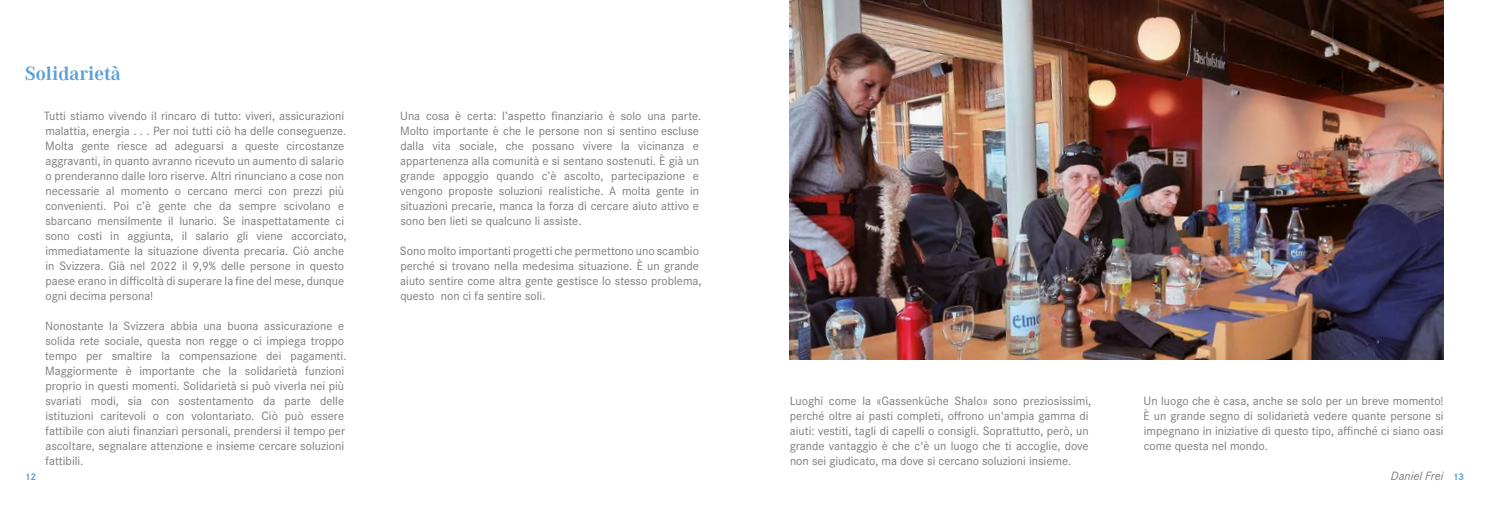
<style>
.page{position:relative;width:1489px;height:525px;background:#fff}
.page>*{position:absolute;margin:0;border:0;box-sizing:border-box;transform-origin:0 0}
.t1{font:700 20px "Corporate A Pro";color:#5b9fd7}
.t2{font:12.5px/15px "Corporate S";color:#7c7b7b}
.t3{font:italic 12.5px "Corporate S";color:#7c7b7b}
.t4{font:700 10px "Corporate S";color:#5b9fd7}
</style>
<div class="page">
<img style="left:789px;top:0;width:654px;height:359px">
<h1 class="t1" style="left:25px;top:60px;width:97px">Solidarietà</h1>
<p class="t2" style="left:44px;top:107px;width:304px">Tutti stiamo vivendo il rincaro di tutto: viveri, assicurazioni malattia, energia . . . Per noi tutti ciò ha delle conseguenze.<br>Molta gente riesce ad adeguarsi a queste circostanze aggravanti, in quanto avranno ricevuto un aumento di salario o prenderanno dalle loro riserve. Altri rinunciano a cose non necessarie al momento o cercano merci con prezzi più convenienti. Poi c’è gente che da sempre scivolano e sbarcano mensilmente il lunario. Se inaspettatamente ci sono costi in aggiunta, il salario gli viene accorciato, immediatamente la situazione diventa precaria. Ciò anche in Svizzera. Già nel 2022 il 9,9% delle persone in questo paese erano in difficoltà di superare la fine del mese, dunque ogni decima persona!</p>
<p class="t2" style="left:45px;top:317px;width:303px">Nonostante la Svizzera abbia una buona assicurazione e solida rete sociale, questa non regge o ci impiega troppo tempo per smaltire la compensazione dei pagamenti.<br>Maggiormente è importante che la solidarietà funzioni proprio in questi momenti. Solidarietà si può viverla nei più svariati modi, sia con sostentamento da parte delle istituzioni caritevoli o con volontariato. Ciò può essere fattibile con aiuti finanziari personali, prendersi il tempo per ascoltare, segnalare attenzione e insieme cercare soluzioni fattibili.</p>
<p class="t2" style="left:400px;top:107px;width:303px">Una cosa è certa: l’aspetto finanziario è solo una parte.<br>Molto importante è che le persone non si sentino escluse dalla vita sociale, che possano vivere la vicinanza e appartenenza alla comunità e si sentano sostenuti. È già un grande appoggio quando c’è ascolto, partecipazione e vengono proposte soluzioni realistiche. A molta gente in situazioni precarie, manca la forza di cercare aiuto attivo e sono ben lieti se qualcuno li assiste.</p>
<p class="t2" style="left:400px;top:242px;width:303px">Sono molto importanti progetti che permettono uno scambio perché si trovano nella medesima situazione. È un grande aiuto sentire come altra gente gestisce lo stesso problema, questo non ci fa sentire soli.</p>
<p class="t2" style="left:1143px;top:392px;width:302px;text-align:justify">Un luogo che è casa, anche se solo per un breve momento!<br>È un grande segno di solidarietà vedere quante persone si impegnano in iniziative di questo tipo, affinché ci siano oasi come questa nel mondo.</p>
<p class="t3" style="left:1390px;top:467px;width:54px">Daniel Frei</p>
<p class="t2" style="left:789px;top:392px;width:303px">Luoghi come la «Gassenküche Shalo» sono preziosissimi, perché oltre ai pasti completi, offrono un'ampia gamma di aiuti: vestiti, tagli di capelli o consigli. Soprattutto, però, un grande vantaggio è che c'è un luogo che ti accoglie, dove non sei giudicato, ma dove si cercano soluzioni insieme.</p>
<p class="t4" style="left:25px;top:469px;width:13px">12</p>
<p class="t4" style="left:1452px;top:469px;width:13px">13</p>
</div>
